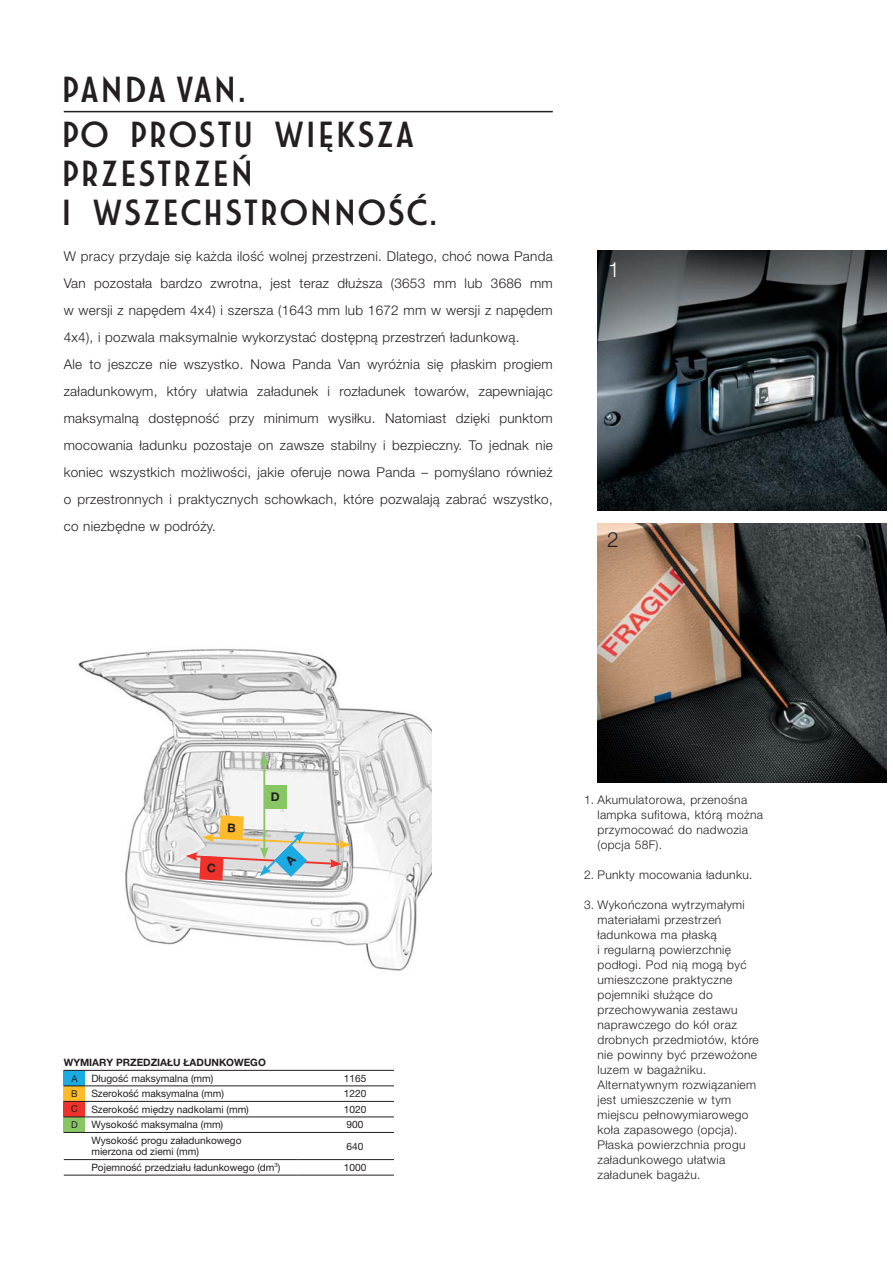
<style>
.page{position:relative;width:893px;height:1263px;background:#fff}
.page>*{position:absolute;margin:0;border:0;box-sizing:border-box;transform-origin:0 0}
.t1{font:39px/39px "Fiat Advert 01 B";letter-spacing:-.01em;color:#231f20}
.t2{font:39px "FIATADVERT01 A";letter-spacing:-.01em;color:#231f20}
.t3{font:300 21px "Helvetica Neue LT Pro";color:#fff}
.t4{font:300 21px "Helvetica Neue LT Pro";color:#231f20}
.t5{font:300 13.5px/27px "Helvetica Neue LT Pro";letter-spacing:.02em;color:#231f20}
.t6{font:300 12px/15px "Helvetica Neue LT Pro";letter-spacing:.03em;color:#231f20}
.t7{font:700 12px "Helvetica Neue LT Pro";color:#231f20}
.t8{font:10.2px/11.6px "Helvetica Neue LT Pro";color:#231f20}
.t9{font:700 10.2px "Helvetica Neue LT Pro";color:#231f20}
.t10{font:9.3px/15.5px "Helvetica Neue LT Pro";color:#231f20;text-align:justify}
</style>
<div class="page">
<img style="left:597px;top:523px;width:290px;height:259px">
<img style="left:597px;top:251px;width:290px;height:259px">
<img style="left:78px;top:649px;width:354px;height:322px">
<hr style="left:263px;top:762px;width:2px;height:88px;background:#87c663">
<svg style="left:260px;top:753px;width:9px;height:12px"></svg>
<div style="left:264px;top:785px;width:23px;height:23px;background:#87c663"></div>
<div style="left:64px;top:1070px;width:21px;height:16px;background:#1baae2"></div>
<div style="left:64px;top:1086px;width:21px;height:15px;background:#fdbb2a"></div>
<div style="left:64px;top:1101px;width:21px;height:16px;background:#ee312a"></div>
<div style="left:64px;top:1117px;width:21px;height:15px;background:#87c663"></div>
<hr style="left:64px;top:1070px;width:463px;height:1px;background:#231f20">
<hr style="left:64px;top:1085px;width:463px;height:1px;background:#231f20">
<hr style="left:64px;top:1101px;width:463px;height:1px;background:#231f20">
<hr style="left:64px;top:1117px;width:463px;height:1px;background:#231f20">
<hr style="left:64px;top:1132px;width:463px;height:1px;background:#231f20">
<svg style="left:64px;top:1159px;width:21px;height:1px"></svg>
<svg style="left:64px;top:1175px;width:21px;height:1px"></svg>
<hr style="left:85px;top:1159px;width:213px;height:1px;background:#231f20">
<hr style="left:85px;top:1175px;width:213px;height:1px;background:#231f20">
<hr style="left:298px;top:1159px;width:114px;height:1px;background:#231f20">
<hr style="left:298px;top:1175px;width:114px;height:1px;background:#231f20">
<hr style="left:64px;top:111px;width:489px;height:1px;background:#231f20">
<div style="left:395px;top:1045px;width:145px;height:143px;background:#fff"></div>
<svg style="left:186px;top:815px;width:165px;height:65px"></svg>
<h1 class="t2" style="left:61px;top:66px;width:187px">PANDA VAN.</h1>
<h1 class="t1" style="left:61px;top:114px;width:379px">PO PROSTU WIĘKSZA<br>PRZESTRZEŃ<br>I WSZECHSTRONNOŚĆ.</h1>
<p class="t5" style="left:64px;top:244px;width:490px">W pracy przydaje się każda ilość wolnej przestrzeni. Dlatego, choć nowa Panda Van pozostała bardzo zwrotna, jest teraz dłuższa (3653 mm lub 3686 mm w wersji z napędem 4x4) i szersza (1643 mm lub 1672 mm w wersji z napędem 4x4), i pozwala maksymalnie wykorzystać dostępną przestrzeń ładunkową.<br>Ale to jeszcze nie wszystko. Nowa Panda Van wyróżnia się płaskim progiem załadunkowym, który ułatwia załadunek i rozładunek towarów, zapewniając maksymalną dostępność przy minimum wysiłku. Natomiast dzięki punktom mocowania ładunku pozostaje on zawsze stabilny i bezpieczny. To jednak nie koniec wszystkich możliwości, jakie oferuje nowa Panda – pomyślano również o przestronnych i praktycznych schowkach, które pozwalają zabrać wszystko, co niezbędne w podróży.</p>
<h2 class="t3" style="left:608px;top:262px;width:13px">1</h2>
<h2 class="t4" style="left:607px;top:532px;width:13px">2</h2>
<p class="t7" style="left:271px;top:792px;width:10px">D</p>
<p class="t9" style="left:64px;top:1059px;width:204px">WYMIARY PRZEDZIAŁU ŁADUNKOWEGO</p>
<p class="t8" style="left:91px;top:1073px;width:124px">Długość maksymalna (mm)</p>
<p class="t8" style="left:344px;top:1073px;width:24px">1165</p>
<p class="t8" style="left:91px;top:1089px;width:134px">Szerokość maksymalna (mm)</p>
<p class="t8" style="left:344px;top:1089px;width:24px">1220</p>
<p class="t8" style="left:91px;top:1104px;width:159px">Szerokość między nadkolami (mm)</p>
<p class="t8" style="left:344px;top:1104px;width:24px">1020</p>
<p class="t8" style="left:91px;top:1120px;width:133px">Wysokość maksymalna (mm)</p>
<p class="t8" style="left:347px;top:1120px;width:18px">900</p>
<p class="t8" style="left:91px;top:1135px;width:152px">Wysokość progu załadunkowego mierzona od ziemi (mm)</p>
<p class="t8" style="left:347px;top:1141px;width:18px">640</p>
<p class="t8" style="left:91px;top:1163px;width:191px">Pojemność przedziału ładunkowego (dm<sup>3</sup>)</p>
<p class="t8" style="left:344px;top:1163px;width:24px">1000</p>
<p class="t10" style="left:71px;top:1072px;width:8px">A B C D</p>
<p class="t6" style="left:597px;top:793px;width:167px;text-indent:-13px">1. Akumulatorowa, przenośna lampka sufitowa, którą można przymocować do nadwozia (opcja 58F).</p>
<p class="t6" style="left:584px;top:868px;width:170px">2. Punkty mocowania ładunku.</p>
<p class="t6" style="left:597px;top:898px;width:163px;text-indent:-13px">3. Wykończona wytrzymałymi materiałami przestrzeń ładunkowa ma płaską<br>i regularną powierzchnię podłogi. Pod nią mogą być umieszczone praktyczne pojemniki służące do przechowywania zestawu naprawczego do kół oraz drobnych przedmiotów, które nie powinny być przewożone luzem w bagażniku.<br>Alternatywnym rozwiązaniem jest umieszczenie w tym miejscu pełnowymiarowego koła zapasowego (opcja).<br>Płaska powierzchnia progu załadunkowego ułatwia załadunek bagażu.</p>
</div>
